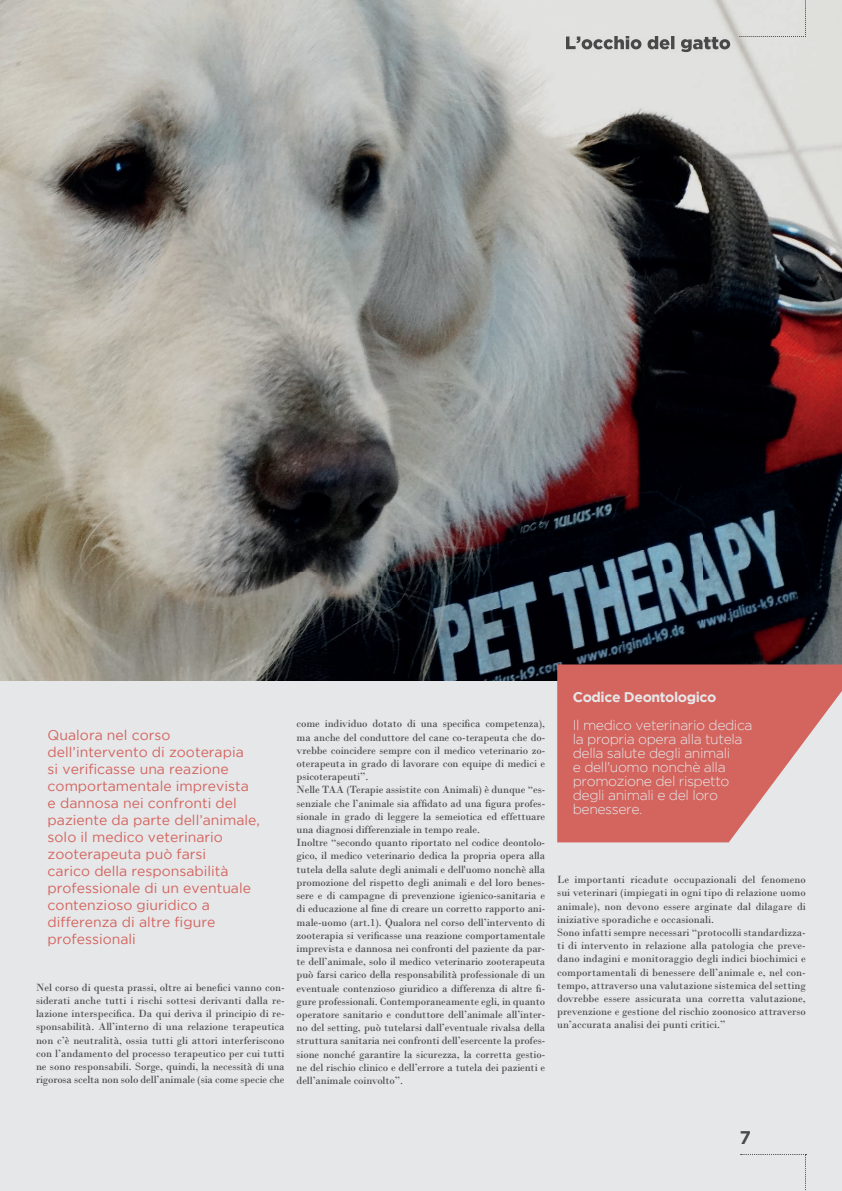
<style>
.page{position:relative;width:842px;height:1191px;background:#e6e7e9}
.page>*{position:absolute;margin:0;border:0;box-sizing:border-box;transform-origin:0 0}
.t1{font:500 18px "Gotham";color:#4b4c4d}
.t2{font:14px/17px "Gotham";color:#d3645e}
.t3{font:300 14px/14px "Gotham";letter-spacing:-.03em;color:#e6e7e9}
.t4{font:700 14px "Gotham";letter-spacing:-.03em;color:#e6e7e9}
.t5{font:11px/13.2px "Bodoni";letter-spacing:-.01em;color:#4b4c4d}
</style>
<div class="page">
<svg style="left:741px;top:1154px;width:65px;height:37px"></svg>
<img style="left:0;top:0;width:842px;height:680px">
<img style="left:566px;top:36px;width:164px;height:16px">
<img style="left:805px;top:0;width:1px;height:35px">
<img style="left:739px;top:36px;width:67px;height:1px">
<svg style="left:557px;top:664px;width:285px;height:178px;fill:#d3645e"></svg>
<p class="t2" style="left:48px;top:726px;width:214px">Qualora nel corso dell’intervento di zooterapia<br>si verificasse una reazione comportamentale imprevista e dannosa nei confronti del paziente da parte dell’animale, solo il medico veterinario zooterapeuta può farsi<br>carico della responsabilità professionale di un eventuale contenzioso giuridico a differenza di altre figure professionali</p>
<p class="t5" style="left:36px;top:980px;width:250px;text-align:justify">Nel corso di questa prassi, oltre ai benefici vanno con&shy;siderati anche tutti i rischi sottesi derivanti dalla re&shy;lazione interspecifica. Da qui deriva il principio di re&shy;sponsabilità. All’interno di una relazione terapeutica non c’è neutralità, ossia tutti gli attori interferiscono con l’andamento del processo terapeutico per cui tutti ne sono responsabili. Sorge, quindi, la necessità di una rigorosa scelta non solo dell’animale (sia come specie che</p>
<p class="t5" style="left:297px;top:717px;width:250px">come individuo dotato di una specifica competenza), ma anche del conduttore del cane co-terapeuta che do&shy;vrebbe coincidere sempre con il medico veterinario zo&shy;oterapeuta in grado di lavorare con equipe di medici e psicoterapeuti”.<br>Nelle TAA (Terapie assistite con Animali) è dunque “es&shy;senziale che l’animale sia affidato ad una figura profes&shy;sionale in grado di leggere la semeiotica ed effettuare una diagnosi differenziale in tempo reale.<br>Inoltre “secondo quanto riportato nel codice deontolo&shy;gico, il medico veterinario dedica la propria opera alla tutela della salute degli animali e dell'uomo nonchè alla promozione del rispetto degli animali e del loro benes&shy;sere e di campagne di prevenzione igienico-sanitaria e di educazione al fine di creare un corretto rapporto ani&shy;male-uomo (art.1). Qualora nel corso dell’intervento di zooterapia si verificasse una reazione comportamentale imprevista e dannosa nei confronti del paziente da par&shy;te dell’animale, solo il medico veterinario zooterapeuta può farsi carico della responsabilità professionale di un eventuale contenzioso giuridico a differenza di altre fi&shy;gure professionali. Contemporaneamente egli, in quanto operatore sanitario e conduttore dell’animale all’inter&shy;no del setting, può tutelarsi dall’eventuale rivalsa della struttura sanitaria nei confronti dell’esercente la profes&shy;sione nonché garantire la sicurezza, la corretta gestio&shy;ne del rischio clinico e dell’errore a tutela dei pazienti e dell’animale coinvolto”.</p>
<p class="t4" style="left:573px;top:688px;width:145px">Codice Deontologico</p>
<p class="t3" style="left:573px;top:717px;width:181px">Il medico veterinario dedica la propria opera alla tutela della salute degli animali<br>e dell'uomo nonchè alla promozione del rispetto degli animali e del loro benessere.</p>
<p class="t5" style="left:557px;top:873px;width:250px">Le importanti ricadute occupazionali del fenomeno sui veterinari (impiegati in ogni tipo di relazione uomo animale), non devono essere arginate dal dilagare di iniziative sporadiche e occasionali.<br>Sono infatti sempre necessari “protocolli standardizza&shy;ti di intervento in relazione alla patologia che preve&shy;dano indagini e monitoraggio degli indici biochimici e comportamentali di benessere dell’animale e, nel con&shy;tempo, attraverso una valutazione sistemica del setting dovrebbe essere assicurata una corretta valutazione, prevenzione e gestione del rischio zoonosico attraverso un’accurata analisi dei punti critici.”</p>
<h1 class="t1" style="left:740px;top:1127px;width:12px">7</h1>
</div>
